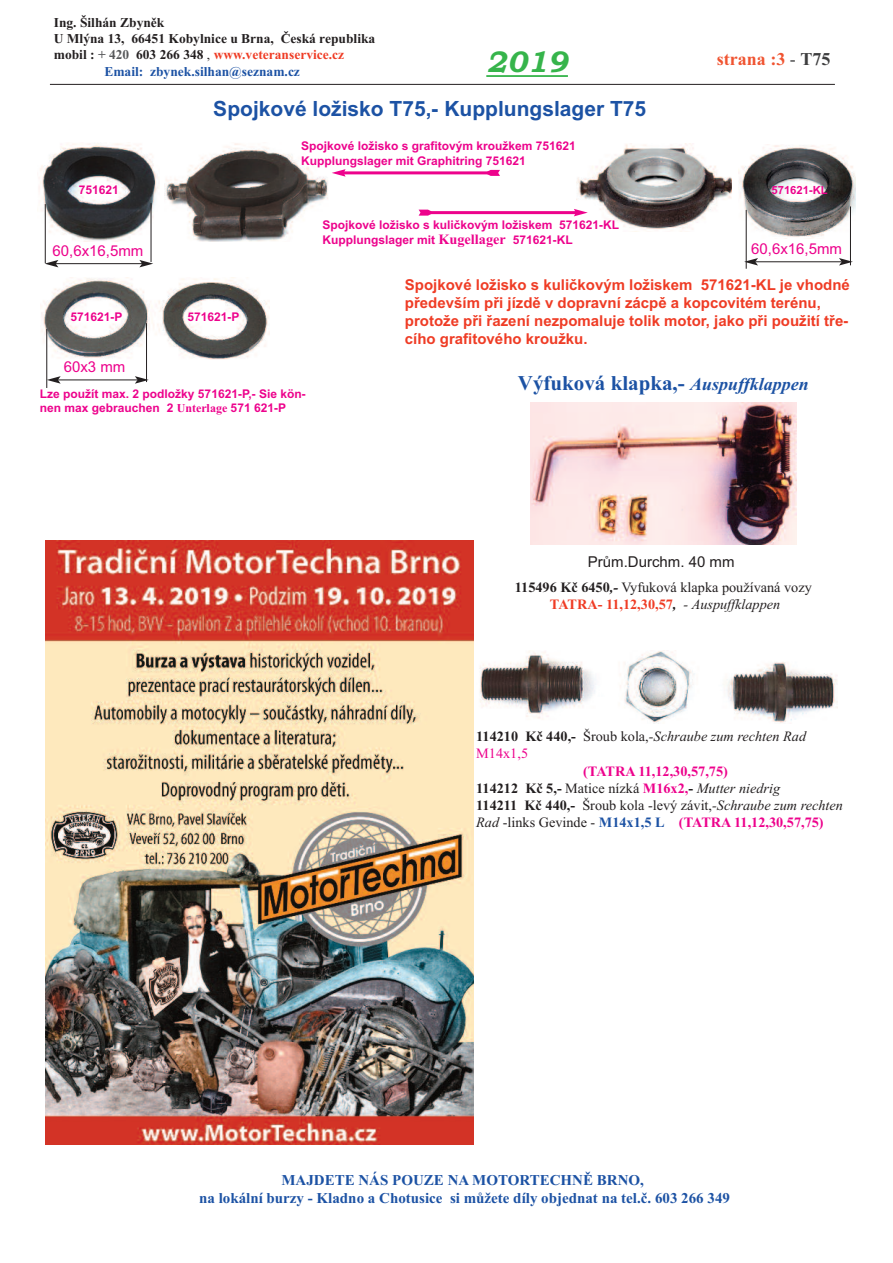
<style>
.page{position:relative;width:893px;height:1263px;background:#fff}
.page>*{position:absolute;margin:0;border:0;box-sizing:border-box;transform-origin:0 0}
.t1{font:italic 700 30px "Bookman Old Style";color:#36b44b}
.t2{font:700 21px "Arial";color:#1c52a4}
.t3{font:700 21px "Times New Roman";color:#1c52a4}
.t4{font:700 18px "Times New Roman";color:#f05431}
.t5{font:700 15px/18px "Arial";color:#ef3c25}
.t6{font:700 15px/18px "Times New Roman";color:#1c52a4;text-align:center}
.t7{font:15px "Arial";color:#ed028c}
.t8{font:15px "Arial";color:#231f20}
.t9{font:700 14.25px/17.2px "Times New Roman";color:#ed028c}
.t10{font:14.25px/17.1px "Times New Roman";color:#231f20;text-align:center}
.t11{font:italic 14.25px/17.1px "Times New Roman";color:#231f20}
.t12{font:700 13.5px "Times New Roman";color:#231f20}
.t13{font:700 13.5px "Times New Roman";color:#ef3c25}
.t14{font:700 13.5px "Times New Roman";color:#1c52a4}
.t15{font:700 12px/14.4px "Arial";color:#ed028c}
.t16{font:700 11.25px "Arial";color:#ed028c}
.s1{color:#231f20}
.s2{color:#57585a}
.s3{font-weight:400;color:#231f20}
.s4{font-weight:400;color:#3e3e3f}
.s5{color:#3e3e3f}
.s6{font-family:"Times New Roman";font-size:14.25px}
.s7{font-family:"Times New Roman"}
.s8{font-style:italic;font-size:18px}
.s9{font-weight:700}
.s10{font-weight:700;font-style:italic}
.s11{font-weight:700;color:#ef3c25}
.s12{font-style:italic}
.s13{font-weight:700;font-style:normal}
.s14{font-style:normal}
.s15{font-style:normal;color:#ed028c}
.s16{font-weight:400;font-style:italic;color:#231f20}
.s17{color:#1c52a4}
</style>
<div class="page">
<img style="left:39px;top:143px;width:120px;height:98px">
<img style="left:576px;top:143px;width:156px;height:89px">
<img style="left:738px;top:144px;width:117px;height:94px">
<hr style="left:50px;top:84px;width:785px;height:1px;background:#231f20">
<img style="left:165px;top:143px;width:163px;height:99px">
<hr style="left:850px;top:206px;width:1px;height:59px;background:#231f20">
<hr style="left:746px;top:210px;width:1px;height:59px;background:#231f20">
<hr style="left:151px;top:203px;width:1px;height:59px;background:#231f20">
<hr style="left:45px;top:204px;width:1px;height:59px;background:#231f20">
<img style="left:41px;top:277px;width:229px;height:86px">
<hr style="left:56px;top:263px;width:86px;height:1px;background:#231f20">
<svg style="left:45px;top:260px;width:13px;height:7px"></svg>
<svg style="left:139px;top:260px;width:14px;height:7px"></svg>
<hr style="left:755px;top:261px;width:87px;height:1px;background:#231f20">
<svg style="left:744px;top:258px;width:14px;height:8px"></svg>
<svg style="left:839px;top:258px;width:14px;height:8px"></svg>
<hr style="left:343px;top:171px;width:146px;height:3px;background:#ed028c">
<svg style="left:332px;top:169px;width:14px;height:8px"></svg>
<svg style="left:487px;top:170px;width:13px;height:6px"></svg>
<hr style="left:430px;top:211px;width:146px;height:3px;background:#ed028c">
<svg style="left:574px;top:209px;width:14px;height:7px"></svg>
<svg style="left:419px;top:210px;width:12px;height:6px"></svg>
<hr style="left:47px;top:329px;width:1px;height:59px;background:#231f20">
<hr style="left:146px;top:323px;width:1px;height:59px;background:#231f20">
<hr style="left:58px;top:380px;width:79px;height:1px;background:#231f20">
<svg style="left:47px;top:376px;width:14px;height:8px"></svg>
<svg style="left:135px;top:376px;width:14px;height:8px"></svg>
<img style="left:480px;top:651px;width:357px;height:73px">
<img style="left:530px;top:402px;width:266px;height:143px">
<hr style="left:486px;top:75px;width:82px;height:2px;background:#36b44b">
<img style="left:46px;top:540px;width:427px;height:604px">
<p class="t12" style="left:54px;top:14px;width:112px">Ing. Šilhán Zbyněk</p>
<p class="t12" style="left:54px;top:31px;width:323px">U Mlýna 13, 66451 Kobylnice u Brna, Česká republika</p>
<p class="t13" style="left:54px;top:47px;width:292px"><span class="s1">mobil :</span> <span class="s2">+ 420</span> <span class="s1">603 266 348</span> <span class="s3">,</span> www.veteranservice.cz</p>
<p class="t14" style="left:104px;top:63px;width:197px">Email: zbynek.silhan@seznam.cz</p>
<h1 class="t1" style="left:486px;top:44px;width:83px">2019</h1>
<h2 class="t2" style="left:213px;top:96px;width:434px">Spojkové ložisko T75,- Kupplungslager T75</h2>
<p class="t15" style="left:79px;top:183px;width:42px">751621</p>
<p class="t15" style="left:301px;top:139px;width:276px">Spojkové ložisko s grafitovým kroužkem 751621<br>Kupplungslager mit Graphitring 751621</p>
<h3 class="t4" style="left:717px;top:49px;width:115px">strana :3 <span class="s4">-</span> <span class="s5">T75</span></h3>
<p class="t16" style="left:771px;top:183px;width:58px">571621-KL</p>
<p class="t15" style="left:322px;top:217px;width:298px;line-height:15.6px">Spojkové ložisko s kuličkovým ložiskem 571621-KL<br>Kupplungslager mit <span class="s6">Kugellager</span> 571621-KL</p>
<p class="t7" style="left:53px;top:242px;width:92px">60,6x16,5mm</p>
<p class="t7" style="left:751px;top:240px;width:92px">60,6x16,5mm</p>
<p class="t15" style="left:71px;top:310px;width:54px">571621-P</p>
<p class="t15" style="left:188px;top:310px;width:54px">571621-P</p>
<p class="t7" style="left:64px;top:358px;width:63px">60x3 mm</p>
<p class="t15" style="left:40px;top:386px;width:267px">Lze použít max. 2 podložky 571621-P,- Sie kön&shy;nen max gebrauchen 2 <span class="s7">Unterlage</span> 571 621-P</p>
<p class="t5" style="left:405px;top:276px;width:446px">Spojkové ložisko s kuličkovým ložiskem 571621-KL je vhodné především při jízdě v dopravní zácpě a kopcovitém terénu, protože při řazení nezpomaluje tolik motor, jako při použití tře&shy;cího grafitového kroužku.</p>
<h2 class="t3" style="left:518px;top:370px;width:292px">Výfuková klapka,- <span class="s8">Auspuffklappen</span></h2>
<p class="t8" style="left:588px;top:553px;width:148px">Prům.Durchm. 40 mm</p>
<p class="t10" style="left:515px;top:579px;width:298px"><span class="s9">115496 Kč 6450</span><span class="s10">,-</span> Vyfuková klapka používaná vozy<br><span class="s11">TATRA- 11,12,30,57</span><span class="s10">,</span> <span class="s12">- Auspuffklappen</span></p>
<p class="t11" style="left:476px;top:727px;width:331px"><span class="s13">114210 Kč 440,-</span> <span class="s14">Šroub kola,</span>-Schraube zum rechten Rad<br><span class="s15">M14x1,5</span></p>
<p class="t9" style="left:476px;top:762px;width:368px;text-indent:107px">(TATRA 11,12,30,57,75)<br><span class="s1">114212 Kč 5,-</span> <span class="s3">Matice nízká</span> M16x2,<span class="s1">-</span> <span class="s16">Mutter niedrig<br></span><span class="s1">114211 Kč 440,-</span> <span class="s3">Šroub kola -levý závit,</span><span class="s16">-Schraube zum rechten Rad</span> <span class="s3">-links Gevinde -</span> <span class="s17">M14x1,5 L</span> (TATRA 11,12,30,57,75)</p>
<p class="t6" style="left:199px;top:1171px;width:532px">MAJDETE NÁS POUZE NA MOTORTECHNĚ BRNO,<br>na lokální burzy - Kladno a Chotusice si můžete díly objednat na tel.č. 603 266 349</p>
</div>
